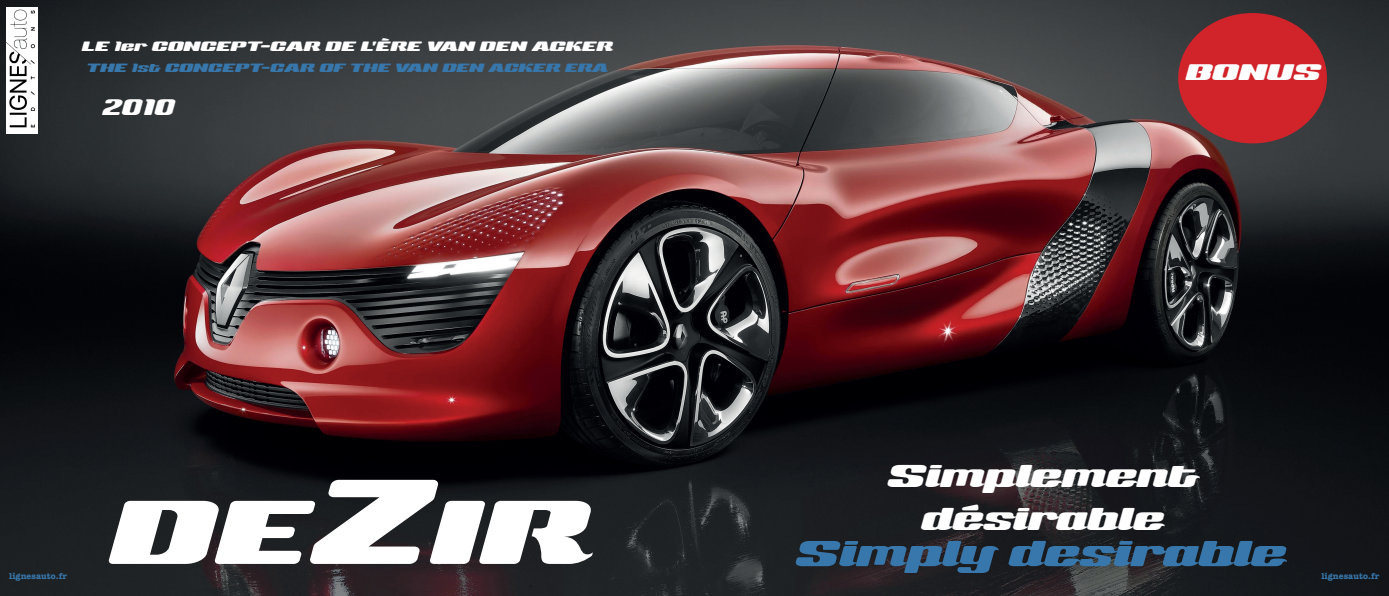
<style>
.page{position:relative;width:1389px;height:596px;background:#fff}
.page>*{position:absolute;margin:0;border:0;box-sizing:border-box;transform-origin:0 0}
.t1{font:500 105px "Sneakers Script";color:#fff;scale:1.3 1}
.t2{font:500 42px "Sneakers Script";color:#3877ab;scale:1.3 1}
.t3{font:500 36.75px "Sneakers Script";color:#fff;scale:1.3 1}
.t4{font:500 26.25px "Sneakers Script";color:#fff;scale:1.3 1}
.t5{font:500 15.75px "Sneakers Script";color:#fff;scale:1.3 1}
.t6{font:500 14px "Sneakers Script";color:#3877ab;scale:1.3 1}
.t7{font:700 8.75px "American Typewriter";letter-spacing:.01em;color:#3877ab}
.s1{font-size:140px}
</style>
<div class="page">
<img style="left:0;top:0;width:1389px;height:595px">
<img style="left:7px;top:7px;width:31px;height:126px">
<div style="left:1178px;top:13px;width:149px;height:130px;background:#d1232a;border-radius:50%"></div>
<p class="t5" style="left:82px;top:37px;width:410px">LE 1er CONCEPT-CAR DE L'ÈRE VAN DEN ACKER</p>
<p class="t6" style="left:86px;top:60px;width:403px">THE 1st CONCEPT-CAR OF THE VAN DEN ACKER ERA</p>
<h3 class="t4" style="left:102px;top:91px;width:58px">2010</h3>
<h3 class="t4" style="left:1185px;top:57px;width:105px">BONUS</h3>
<h3 class="t3" style="left:886px;top:454px;width:241px">Simplement</h3>
<h1 class="t1" style="left:107px;top:469px;width:372px">DE<span class="s1">Z</span>IR</h1>
<h3 class="t3" style="left:920px;top:496px;width:188px">désirable</h3>
<h2 class="t2" style="left:794px;top:528px;width:379px">Simply desirable</h2>
<p class="t7" style="left:9px;top:567px;width:59px">lignesauto.fr</p>
<p class="t7" style="left:1321px;top:568px;width:59px">lignesauto.fr</p>
</div>
